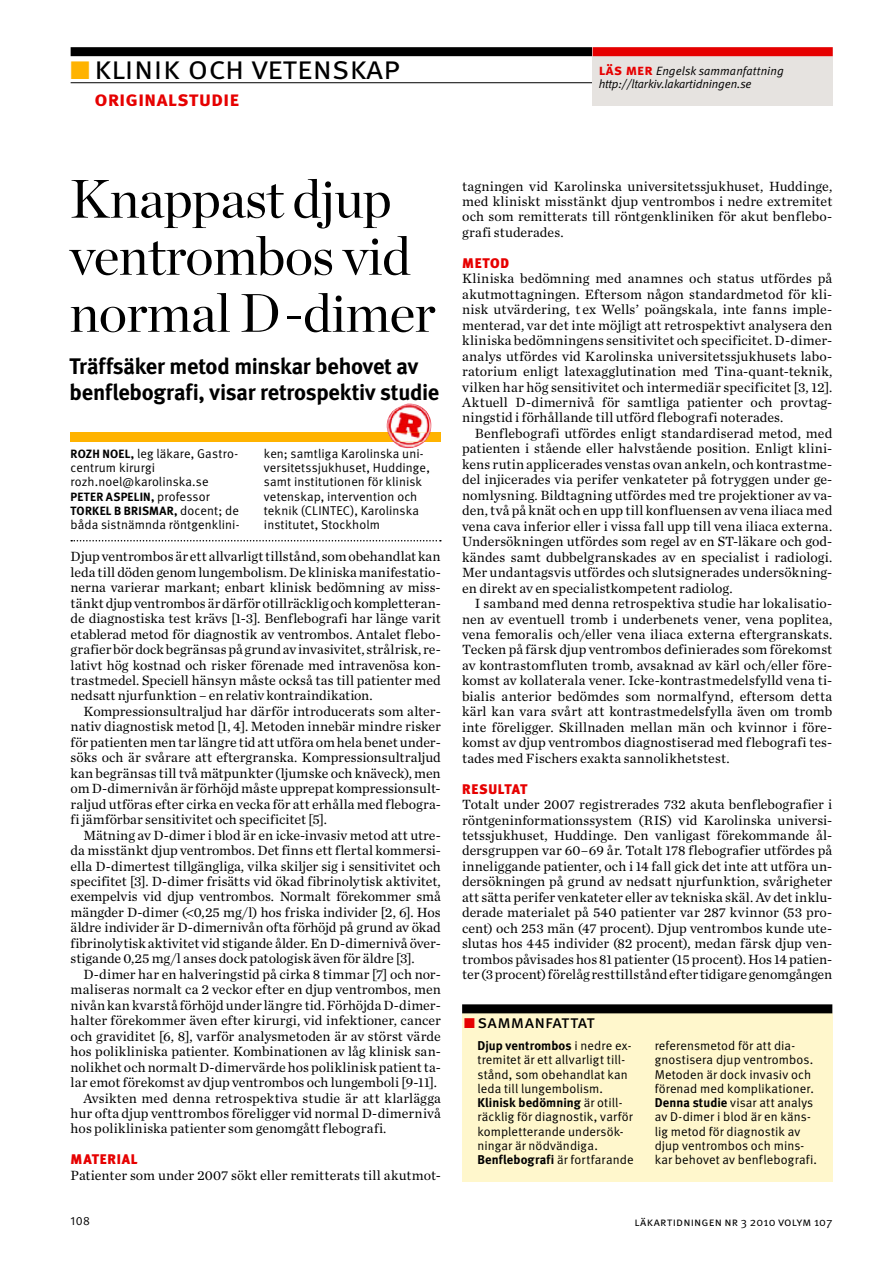
<style>
.page{position:relative;width:894px;height:1263px;background:#fff}
.page>*{position:absolute;margin:0;border:0;box-sizing:border-box;transform-origin:0 0}
.t1{font:54px/57px "Chronicle LT Display";letter-spacing:-.01em;color:#000}
.t2{font:33px "Meta LT Normal Small Caps";color:#000}
.t3{font:22.5px/25.5px "Meta LT Bold";letter-spacing:-.01em;color:#000}
.t4{font:21px "Meta LT Bold Small Caps";color:#e60000}
.t5{font:18px "Meta LT Book Small Caps";color:#000}
.t6{font:13.95px/15.5px "Chronicle LT Text";letter-spacing:.005em;color:#000;text-align:justify}
.t7{font:13.95px "Meta LT Black";letter-spacing:.05em;color:#e60000}
.t8{font:12.75px/14.2px "Meta LT Normal";letter-spacing:.01em;color:#000}
.t9{font:12.75px "Meta LT Bold";letter-spacing:.01em;color:#000}
.t10{font:italic 12px/13.5px "Meta LT Normal";letter-spacing:-.01em;color:#000}
.t11{font:12px/14.2px "Meta LT Bold";letter-spacing:.02em;color:#000}
.t12{font:12px "Meta LT Normal Small Caps";letter-spacing:.015em;color:#000}
.t13{font:12px "Meta LT Normal Utilities";color:#000}
.s1{color:#ffb300}
.s2{font-family:"Meta LT Bold Small Caps";font-style:normal;font-size:15px;color:#e60000}
.s3{font-family:"Meta LT Bold";font-size:12px}
.s4{font-family:"Meta LT Normal";font-size:12.75px}
.s5{color:#e60000}
.s6{font-family:"Meta LT Normal"}
.s7{font-family:"Meta LT Bold"}
</style>
<div class="page">
<div style="left:71px;top:433px;width:370px;height:9px;background:#ffb300"></div>
<img style="left:386px;top:405px;width:45px;height:28px">
<svg style="left:404px;top:403px;width:12px;height:2px"></svg>
<img style="left:394px;top:442px;width:30px;height:6px">
<img style="left:388px;top:433px;width:42px;height:9px">
<svg style="left:71px;top:540px;width:370px;height:1px"></svg>
<div style="left:71px;top:47px;width:761px;height:9px;background:#000"></div>
<hr style="left:71px;top:82px;width:761px;height:1px;background:#000">
<div style="left:592px;top:47px;width:240px;height:58px;background:#e6e3e0"></div>
<div style="left:592px;top:47px;width:240px;height:9px;background:#e60000"></div>
<div style="left:462px;top:1021px;width:370px;height:160px;background:#fff7cc"></div>
<div style="left:462px;top:1013px;width:370px;height:16px;background:#fff7cc"></div>
<div style="left:462px;top:1004px;width:370px;height:9px;background:#000"></div>
<h2 class="t2" style="left:71px;top:48px;width:330px"><span class="s1">■</span> klinik och vetenskap</h2>
<h3 class="t4" style="left:94px;top:86px;width:146px">originalstudie</h3>
<p class="t10" style="left:598px;top:64px;width:186px"><span class="s2">läs mer</span> Engelsk sammanfattning http://ltarkiv.lakartidningen.se</p>
<h1 class="t1" style="left:70px;top:170px;width:367px">Knappast djup ventrombos vid normal D-dimer</h1>
<h3 class="t3" style="left:70px;top:353px;width:371px">Träffsäker metod minskar behovet av benflebografi, visar retrospektiv studie</h3>
<p class="t8" style="left:71px;top:446px;width:169px"><span class="s3">ROZH NOEL,</span> leg läkare, Gastro&shy;centrum kirurgi rozh.noel@karolinska.se</p>
<p class="t11" style="left:71px;top:489px;width:170px">PETER ASPELIN, <span class="s4">professor<br></span>TORKEL B BRISMAR, <span class="s4">docent; de</span></p>
<p class="t8" style="left:71px;top:517px;width:170px">båda sistnämnda röntgenklini-</p>
<p class="t8" style="left:264px;top:446px;width:167px">ken; samtliga Karolinska uni&shy;versitetssjukhuset, Huddinge, samt institutionen för klinisk vetenskap, intervention och teknik (CLINTEC), Karolinska institutet, Stockholm</p>
<p class="t6" style="left:71px;top:548px;width:371px">Djup ventrombos är ett allvarligt tillstånd, som obehandlat kan leda till döden genom lungembolism. De kliniska manifestatio&shy;nerna varierar markant; enbart klinisk bedömning av miss&shy;tänkt djup ventrombos är därför otillräcklig och kompletteran&shy;de diagnostiska test krävs [1-3]. Benflebografi har länge varit etablerad metod för diagnostik av ven trombos. Antalet flebo&shy;grafier bör dock begränsas på grund av invasivitet, strålrisk, re&shy;lativt hög kostnad och risker förenade med intravenösa kon&shy;trastmedel. Speciell hänsyn måste också tas till patienter med nedsatt njurfunktion – en relativ kontraindikation.</p>
<p class="t6" style="left:71px;top:703px;width:371px;text-indent:13px">Kompressionsultraljud har därför introducerats som alter&shy;nativ diagnostisk metod [1, 4]. Metoden innebär mindre risker för patienten men tar längre tid att utföra om hela benet under&shy;söks och är svårare att eftergranska. Kompressionsultraljud kan begränsas till två mätpunkter (ljumske och knäveck), men om D-dimernivån är förhöjd måste upprepat kompressionsult&shy;raljud utföras efter cirka en vecka för att erhålla med flebogra&shy;fi jämförbar sensitivitet och specificitet [5].</p>
<p class="t6" style="left:71px;top:827px;width:371px;text-indent:13px">Mätning av D-dimer i blod är en icke-invasiv metod att utre&shy;da misstänkt djup ventrombos. Det finns ett flertal kommersi&shy;ella D-dimertest tillgängliga, vilka skiljer sig i sensitivitet och specifitet [3]. D-dimer frisätts vid ökad fibrinolytisk aktivitet, exempelvis vid djup ventrombos. Normalt förekommer små mängder D-dimer ( 0,25 mg/l) hos friska individer [2, 6]. Hos äldre individer är D-dimernivån ofta förhöjd på grund av ökad fibrinolytisk aktivitet vid stigande ålder. En D-dimernivå över&shy;stigande 0,25 mg/l anses dock patologisk även för äldre [3].</p>
<p class="t6" style="left:83px;top:966px;width:359px">D-dimer har en halveringstid på cirka 8 timmar [7] och nor-</p>
<p class="t6" style="left:71px;top:981px;width:371px">maliseras normalt ca 2 veckor efter en djup ventrombos, men</p>
<p class="t6" style="left:71px;top:997px;width:371px">nivån kan kvarstå förhöjd under längre tid. Förhöjda D-dimer-</p>
<p class="t6" style="left:71px;top:1012px;width:371px">halter förekommer även efter kirurgi, vid infektioner, cancer</p>
<p class="t6" style="left:71px;top:1028px;width:371px">och graviditet [6, 8], varför analysmetoden är av störst värde</p>
<p class="t6" style="left:71px;top:1043px;width:371px">hos polikliniska patienter. Kombinationen av låg klinisk san-</p>
<p class="t6" style="left:71px;top:1059px;width:371px">nolikhet och normalt D-dimervärde hos poliklinisk patient ta-</p>
<p class="t6" style="left:71px;top:1074px;width:368px">lar emot förekomst av djup ventrombos och lungemboli [9-11].</p>
<p class="t6" style="left:83px;top:1089px;width:359px">Avsikten med denna retrospektiva studie är att klarlägga</p>
<p class="t6" style="left:71px;top:1105px;width:371px">hur ofta djup venttrombos föreligger vid normal D-dimernivå</p>
<p class="t6" style="left:71px;top:1120px;width:317px">hos polikliniska patienter som genomgått flebografi.</p>
<p class="t7" style="left:71px;top:1151px;width:68px">MATERIAL</p>
<p class="t6" style="left:71px;top:1167px;width:371px">Patienter som under 2007 sökt eller remitterats till akutmot-</p>
<p class="t6" style="left:462px;top:178px;width:371px">tagningen vid Karolinska universitetssjukhuset, Huddinge, med kliniskt misstänkt djup ventrombos i nedre extremitet och som remitterats till röntgenkliniken för akut benflebo&shy;grafi studerades.</p>
<p class="t7" style="left:462px;top:254px;width:48px">METOD</p>
<p class="t6" style="left:462px;top:271px;width:371px">Kliniska bedömning med anamnes och status utfördes på akutmottagningen. Eftersom någon standardmetod för kli&shy;nisk utvärdering, t ex Wells’ poängskala, inte fanns imple&shy;menterad, var det inte möjligt att retrospektivt analysera den kliniska bedömningens sensitivitet och specificitet. D-dimer&shy;analys utfördes vid Karolinska universitetssjukhusets labo&shy;ratorium enligt latexagglutination med Tina-quant-teknik, vilken har hög sensitivitet och intermediär specificitet [3, 12].<br>Aktuell D-dimernivå för samtliga patienter och provtag&shy;ningstid i förhållande till utförd flebografi noterades.</p>
<p class="t6" style="left:462px;top:425px;width:371px;text-indent:13px">Benflebografi utfördes enligt standardiserad metod, med patienten i stående eller halvstående position. Enligt klini&shy;kens rutin applicerades venstas ovan ankeln, och kontrastme&shy;del injicerades via perifer venkateter på fotryggen under ge&shy;nomlysning. Bildtagning utfördes med tre projektioner av va&shy;den, två på knät och en upp till konfluensen av vena iliaca med vena cava inferior eller i vissa fall upp till vena iliaca externa.<br>Undersökningen utfördes som regel av en ST-läkare och god&shy;kändes samt dubbelgranskades av en specialist i radiologi.<br>Mer undantagsvis utfördes och slutsignerades undersökning&shy;en direkt av en specialistkompetent radiolog.</p>
<p class="t6" style="left:462px;top:595px;width:371px;text-indent:13px">I samband med denna retrospektiva studie har lokalisatio&shy;nen av eventuell tromb i underbenets vener, vena poplitea, vena femoralis och/eller vena iliaca externa eftergranskats.<br>Tecken på färsk djup ventrombos definierades som förekomst av kontrastomfluten tromb, avsaknad av kärl och/eller före&shy;komst av kollaterala vener. Icke-kontrastmedelsfylld vena ti&shy;bialis anterior bedömdes som normalfynd, eftersom detta kärl kan vara svårt att kontrastmedelsfylla även om tromb inte föreligger. Skillnaden mellan män och kvinnor i före&shy;komst av djup ventrombos diagnostiserad med flebografi tes&shy;tades med Fischers exakta sannolikhetstest.</p>
<p class="t7" style="left:462px;top:780px;width:67px">RESULTAT</p>
<p class="t6" style="left:462px;top:796px;width:371px">Totalt under 2007 registrerades 732 akuta benflebografier i röntgeninformationssystem (RIS) vid Karolinska universi&shy;tetssjukhuset, Huddinge. Den vanligast förekommande ål&shy;dersgruppen var 60–69 år. Totalt 178 flebografier utfördes på inneliggande patienter, och i 14 fall gick det inte att utföra un&shy;dersökningen på grund av nedsatt njurfunktion, svårigheter att sätta perifer venkateter eller av tekniska skäl. Av det inklu&shy;derade materialet på 540 patienter var 287 kvinnor (53 pro&shy;cent) och 253 män (47 procent). Djup ventrombos kunde ute&shy;slutas hos 445 individer (82 procent), medan färsk djup ven&shy;trombos påvisades hos 81 patienter (15 procent). Hos 14 patien&shy;ter (3 procent) förelåg resttillstånd efter tidigare genom gången</p>
<p class="t5" style="left:464px;top:1011px;width:132px"><span class="s5">■</span> sammanfattat</p>
<p class="t9" style="left:477px;top:1038px;width:155px">Djup ventrombos <span class="s6">i nedre ex-</span></p>
<p class="t8" style="left:477px;top:1052px;width:152px">tremitet är ett allvarligt till&shy;stånd, som obehandlat kan leda till lungembolism.</p>
<p class="t9" style="left:477px;top:1095px;width:146px">Klinisk bedömning <span class="s6">är otill-</span></p>
<p class="t8" style="left:477px;top:1109px;width:157px">räcklig för diagnostik, varför kompletterande undersök&shy;ningar är nödvändiga.</p>
<p class="t9" style="left:477px;top:1152px;width:158px">Benflebografi <span class="s6">är fortfarande</span></p>
<p class="t8" style="left:654px;top:1038px;width:164px">referensmetod för att dia&shy;gnostisera djup ventrombos.<br>Metoden är dock invasiv och förenad med komplikationer.<br><span class="s7">Denna studie</span> visar att analys av D-dimer i blod är en käns&shy;lig metod för diagnostik av djup ventrombos och mins&shy;kar behovet av benflebografi.</p>
<p class="t13" style="left:71px;top:1214px;width:21px">108</p>
<p class="t12" style="left:634px;top:1214px;width:199px">läkartidningen nr 3 2010 volym 107</p>
</div>
